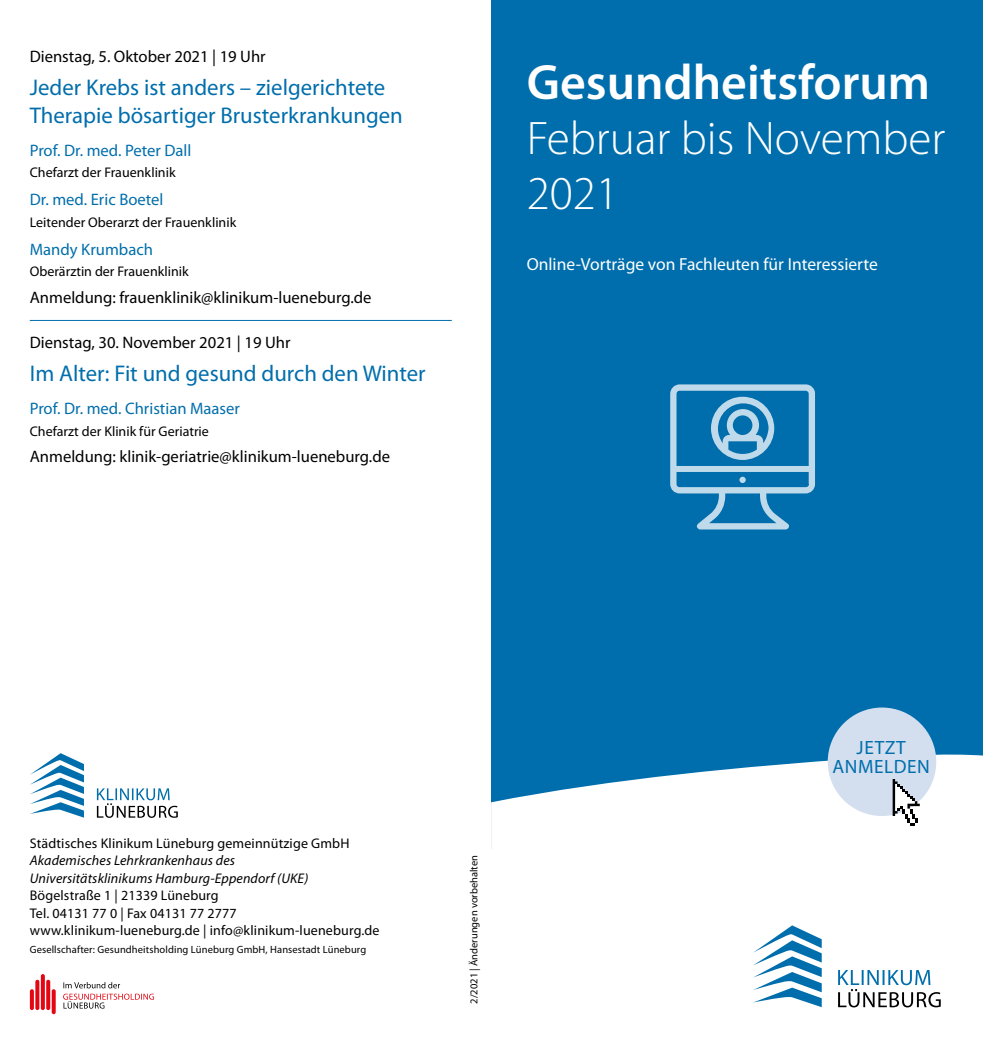
<style>
.page{position:relative;width:983px;height:1042px;background:#fff}
.page>*{position:absolute;margin:0;border:0;box-sizing:border-box;transform-origin:0 0}
.t1{font:600 49.88px "Myriad Pro";color:#fff}
.t2{font:300 47.25px/54.8px "Myriad Pro";color:#fff}
.t3{font:22.75px/28px "Myriad Pro";color:#006eac}
.t4{font:19.25px/19.2px "Myriad Pro";letter-spacing:.03em;color:#006eac;text-align:center}
.t5{font:17.5px "Myriad Pro";color:#fff}
.t6{font:16.62px "Myriad Pro";color:#000}
.t7{font:16.62px "Myriad Pro";color:#006eac}
.t8{font:14px/17.5px "Myriad Pro";letter-spacing:.01em;color:#000}
.t9{font:italic 14px/17.5px "Myriad Pro";letter-spacing:.01em;color:#000}
.t10{font:10.5px "Myriad Pro";letter-spacing:.01em;color:#000}
</style>
<div class="page">
<div style="left:491px;top:0;width:491px;height:848px;background:#006eac"></div>
<svg style="left:491px;top:752px;width:491px;height:256px"></svg>
<svg style="left:752px;top:925px;width:69px;height:82px"></svg>
<svg style="left:837px;top:970px;width:103px;height:37px"></svg>
<svg style="left:670px;top:384px;width:145px;height:145px"></svg>
<div style="left:827px;top:707px;width:109px;height:109px;background:#d3deef;border-radius:50%"></div>
<svg style="left:892px;top:779px;width:27px;height:47px"></svg>
<svg style="left:30px;top:753px;width:54px;height:64px"></svg>
<svg style="left:97px;top:788px;width:81px;height:30px"></svg>
<svg style="left:30px;top:989px;width:4px;height:21px"></svg>
<svg style="left:35px;top:980px;width:4px;height:30px"></svg>
<svg style="left:46px;top:980px;width:4px;height:30px"></svg>
<svg style="left:41px;top:974px;width:4px;height:36px"></svg>
<svg style="left:52px;top:989px;width:4px;height:25px"></svg>
<svg style="left:63px;top:982px;width:91px;height:26px"></svg>
<hr style="left:30px;top:320px;width:421px;height:1px;background:#006eac">
<p class="t6" style="left:30px;top:46px;width:237px">Dienstag, 5. Oktober 2021 | 19 Uhr</p>
<h3 class="t3" style="left:30px;top:73px;width:374px">Jeder Krebs ist anders – zielgerichtete<br>Therapie bösartiger Brusterkrankungen</h3>
<p class="t7" style="left:30px;top:140px;width:163px">Prof. Dr. med. Peter Dall</p>
<p class="t8" style="left:30px;top:164px;width:147px">Chefarzt der Frauenklinik</p>
<p class="t7" style="left:30px;top:189px;width:135px">Dr. med. Eric Boetel</p>
<p class="t8" style="left:30px;top:213px;width:208px">Leitender Oberarzt der Frauenklinik</p>
<p class="t7" style="left:30px;top:239px;width:125px">Mandy Krumbach</p>
<p class="t8" style="left:30px;top:263px;width:160px">Oberärztin der Frauenklinik</p>
<p class="t6" style="left:30px;top:287px;width:343px">Anmeldung: frauenklinik@klinikum-lueneburg.de</p>
<p class="t6" style="left:30px;top:332px;width:262px">Dienstag, 30. November 2021 | 19 Uhr</p>
<h3 class="t3" style="left:30px;top:359px;width:397px">Im Alter: Fit und gesund durch den Winter</h3>
<p class="t7" style="left:30px;top:398px;width:212px">Prof. Dr. med. Christian Maaser</p>
<p class="t8" style="left:30px;top:422px;width:181px">Chefarzt der Klinik für Geriatrie</p>
<p class="t6" style="left:30px;top:446px;width:361px">Anmeldung: klinik-geriatrie@klinikum-lueneburg.de</p>
<h1 class="t1" style="left:526px;top:51px;width:405px">Gesundheitsforum</h1>
<h2 class="t2" style="left:526px;top:112px;width:420px">Februar bis November<br>2021</h2>
<p class="t5" style="left:526px;top:253px;width:352px">Online-Vorträge von Fachleuten für Interessierte</p>
<p class="t8" style="left:30px;top:834px;width:321px">Städtisches Klinikum Lüneburg gemeinnützige GmbH</p>
<p class="t9" style="left:30px;top:851px;width:280px">Akademisches Lehrkrankenhaus des<br>Universitätsklinikums Hamburg-Eppendorf (UKE)</p>
<p class="t8" style="left:30px;top:886px;width:351px">Bögelstraße 1 | 21339 Lüneburg<br>Tel. 04131 77 0 | Fax 04131 77 2777 www.klinikum-lueneburg.de | info@klinikum-lueneburg.de</p>
<p class="t10" style="left:30px;top:943px;width:338px">Gesellschafter: Gesundheitsholding Lüneburg GmbH, Hansestadt Lüneburg</p>
<p class="t10" style="left:467px;top:1003px;width:150px;rotate:-90deg">2/2021 | Änderungen vorbehalten</p>
<h3 class="t4" style="left:832px;top:738px;width:99px">JETZT<br>ANMELDEN</h3>
</div>
